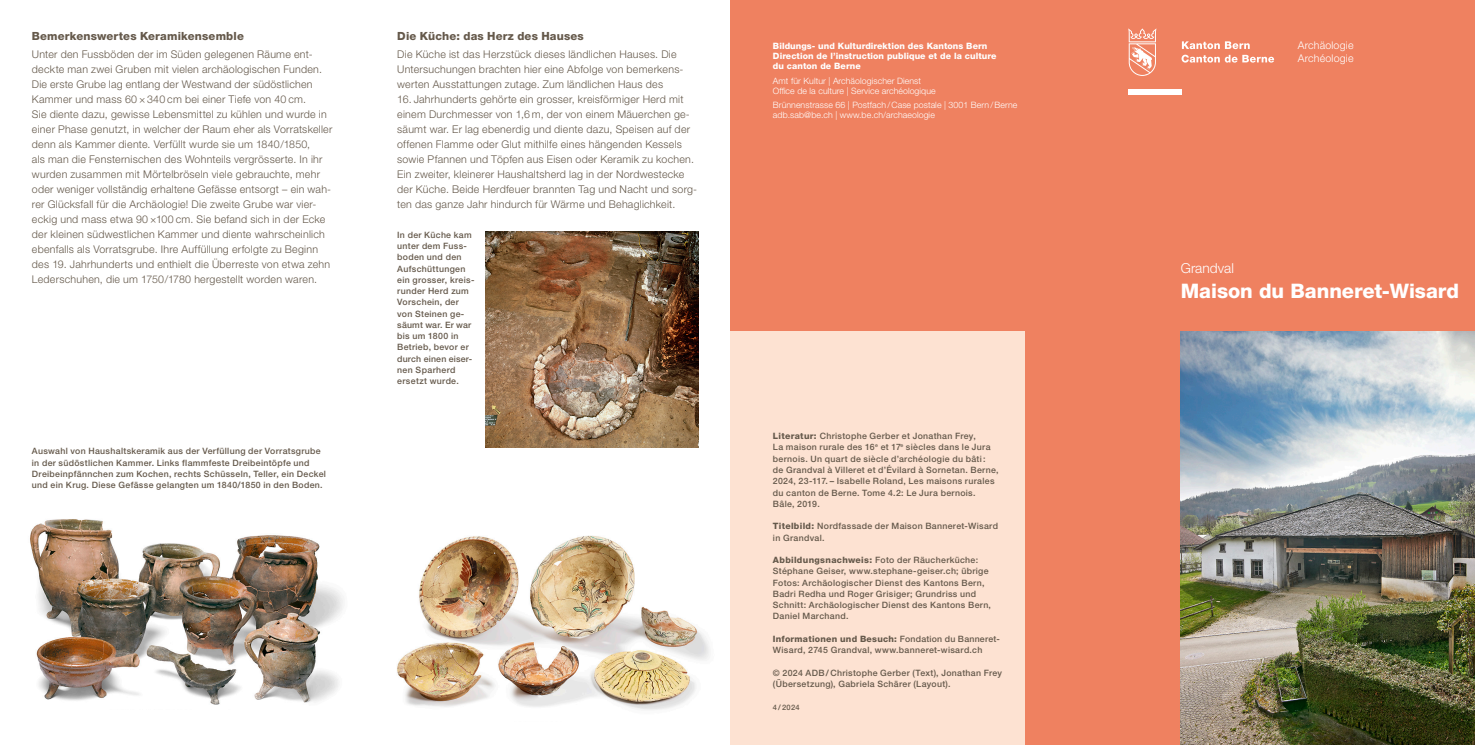
<style>
.page{position:relative;width:1475px;height:745px;background:#fff}
.page>*{position:absolute;margin:0;border:0;box-sizing:border-box;transform-origin:0 0}
._02_AD_Flyer_Hauptti{font:800 20px "Helvetica Neue LT Std";color:#fff}
._01_AD_Flyer_Hauptti{font:300 13.75px "Helvetica Neue LT Std";letter-spacing:.005em;color:#fff}
._04_AD_Flyer_Zwische{font:800 11.25px "Helvetica Neue LT Std";letter-spacing:.015em;color:#65594b}
._04_AD_Flyer_Grundte{font:300 10.62px/15px "Helvetica Neue LT Std";letter-spacing:.025em;color:#65594b}
.Lauftext_8_5pt_Flatt{font:300 10.62px "Helvetica Neue LT Std";letter-spacing:.02em;color:#fff}
._05_AD_Flyer_Legende{font:500 8.75px/11.2px "Helvetica Neue LT Std";letter-spacing:.035em;color:#65594b}
.t1{font:300 8.75px "Helvetica Neue LT Std";letter-spacing:.01em;color:#fff}
.t2{font:800 8.75px/10px "Helvetica Neue LT Std";letter-spacing:.01em;color:#fff}
._05_AD_Flyer_Legende-2{font:500 7.5px "Helvetica Neue LT Std";color:#65594b}
.s1{font-weight:800}
</style>
<div class="page">
<div style="left:730px;top:0;width:744px;height:744px;background:#ef8160"></div>
<div style="left:730px;top:331px;width:294px;height:413px;background:#fde2d2"></div>
<div style="left:1128px;top:89px;width:53px;height:6px;background:#fff"></div>
<svg style="left:1128px;top:28px;width:28px;height:48px"></svg>
<svg style="left:1181px;top:41px;width:68px;height:8px"></svg>
<svg style="left:1181px;top:55px;width:92px;height:8px"></svg>
<img style="left:30px;top:519px;width:313px;height:186px">
<img style="left:397px;top:535px;width:313px;height:175px">
<img style="left:1180px;top:331px;width:294px;height:413px">
<img style="left:486px;top:231px;width:212px;height:216px">
<p class="_04_AD_Flyer_Zwische" style="left:32px;top:29px;width:213px">Bemerkenswertes Keramikensemble</p>
<p class="_04_AD_Flyer_Grundte" style="left:32px;top:46px;width:302px">Unter den Fussböden der im Süden gelegenen Räume ent&shy;deckte man zwei Gruben mit vielen archäologischen Funden.<br>Die erste Grube lag entlang der Westwand der südöstlichen Kammer und mass 60 ×340 cm bei einer Tiefe von 40 cm.<br>Sie diente dazu, gewisse Lebensmittel zu kühlen und wurde in einer Phase genutzt, in welcher der Raum eher als Vorratskeller denn als Kammer diente. Verfüllt wurde sie um 1840/1850,<br>als man die Fensternischen des Wohnteils vergrösserte. In ihr wurden zusammen mit Mörtelbröseln viele gebrauchte, mehr oder weniger vollständig erhaltene Gefässe entsorgt – ein wah&shy;rer Glücksfall für die Archäologie! Die zweite Grube war vier&shy;eckig und mass etwa 90 ×100 cm. Sie befand sich in der Ecke der kleinen südwestlichen Kammer und diente wahrscheinlich ebenfalls als Vorratsgrube. Ihre Auffüllung erfolgte zu Beginn des 19. Jahrhunderts und enthielt die Überreste von etwa zehn Lederschuhen, die um 1750/1780 hergestellt worden waren.</p>
<p class="_05_AD_Flyer_Legende" style="left:32px;top:445px;width:295px">Auswahl von Haushaltskeramik aus der Verfüllung der Vorratsgrube in der südöstlichen Kammer. Links flammfeste Dreibeintöpfe und Dreibeinpfännchen zum Kochen, rechts Schüsseln, Teller, ein Deckel und ein Krug. Diese Gefässe gelangten um 1840/1850 in den Boden.</p>
<p class="_04_AD_Flyer_Zwische" style="left:397px;top:29px;width:188px">Die Küche: das Herz des Hauses</p>
<p class="_04_AD_Flyer_Grundte" style="left:397px;top:46px;width:288px">Die Küche ist das Herzstück dieses ländlichen Hauses. Die<br>Untersuchungen brachten hier eine Abfolge von bemerkens&shy;werten Ausstattungen zutage. Zum ländlichen Haus des</p>
<p class="_04_AD_Flyer_Grundte" style="left:397px;top:91px;width:301px">16. Jahrhunderts gehörte ein grosser, kreisförmiger Herd mit einem Durchmesser von 1,6 m, der von einem Mäuerchen ge&shy;säumt war. Er lag ebenerdig und diente dazu, Speisen auf der offenen Flamme oder Glut mithilfe eines hängenden Kessels sowie Pfannen und Töpfen aus Eisen oder Keramik zu kochen.<br>Ein zweiter, kleinerer Haushaltsherd lag in der Nordwestecke der Küche. Beide Herdfeuer brannten Tag und Nacht und sorg&shy;ten das ganze Jahr hindurch für Wärme und Behaglichkeit.</p>
<p class="_05_AD_Flyer_Legende" style="left:397px;top:229px;width:79px">In der Küche kam unter dem Fuss&shy;boden und den<br>Aufschüttungen ein grosser, kreis&shy;runder Herd zum<br>Vorschein, der von Steinen ge&shy;säumt war. Er war bis um 1800 in<br>Betrieb, bevor er durch einen eiser&shy;nen Sparherd ersetzt wurde.</p>
<p class="t2" style="left:772px;top:41px;width:216px">Bildungs- und Kulturdirektion des Kantons Bern</p>
<p class="t2" style="left:772px;top:51px;width:225px">Direction de l’instruction publique et de la culture du canton de Berne</p>
<p class="t1" style="left:772px;top:76px;width:150px">Amt für Kultur | Archäologischer Dienst</p>
<p class="t1" style="left:772px;top:86px;width:164px">Office de la culture | Service archéologique</p>
<p class="t1" style="left:772px;top:99px;width:246px">Brünnenstrasse 66 | Postfach / Case postale | 3001 Bern /Berne</p>
<p class="t1" style="left:772px;top:109px;width:163px">adb.sab@be.ch | www.be.ch/archaeologie</p>
<p class="_05_AD_Flyer_Legende" style="left:772px;top:430px;width:227px"><span class="s1">Literatur:</span> Christophe Gerber et Jonathan Frey,<br>La maison rurale des 16<sup>e</sup> et 17<sup>e</sup> siècles dans le Jura bernois. Un quart de siècle d’archéologie du bâti :<br>de Grandval à Villeret et d’Évilard à Sornetan. Berne, 2024, 23-117. – Isabelle Roland, Les maisons rurales du canton de Berne. Tome 4.2: Le Jura bernois.<br>Bâle, 2019.</p>
<p class="_05_AD_Flyer_Legende" style="left:772px;top:520px;width:226px"><span class="s1">Titelbild:</span> Nordfassade der Maison Banneret-Wisard in Grandval.</p>
<p class="_05_AD_Flyer_Legende" style="left:772px;top:554px;width:219px"><span class="s1">Abbildungsnachweis:</span> Foto der Räucherküche:<br>Stéphane Geiser, www.stephane-geiser.ch; übrige Fotos: Archäologischer Dienst des Kantons Bern, Badri Redha und Roger Grisiger; Grundriss und Schnitt: Archäologischer Dienst des Kantons Bern, Daniel Marchand.</p>
<p class="_05_AD_Flyer_Legende" style="left:772px;top:632px;width:228px"><span class="s1">Informationen und Besuch:</span> Fondation du Banneret-<br>Wisard, 2745 Grandval, www.banneret-wisard.ch</p>
<p class="_05_AD_Flyer_Legende" style="left:772px;top:666px;width:231px">© 2024 ADB / Christophe Gerber (Text), Jonathan Frey (Übersetzung), Gabriela Schärer (Layout).</p>
<p class="_05_AD_Flyer_Legende-2" style="left:772px;top:702px;width:28px">4 / 2024</p>
<p class="Lauftext_8_5pt_Flatt" style="left:1297px;top:39px;width:57px">Archäologie</p>
<p class="Lauftext_8_5pt_Flatt" style="left:1297px;top:52px;width:57px">Archéologie</p>
<p class="_01_AD_Flyer_Hauptti" style="left:1180px;top:259px;width:55px">Grandval</p>
<p class="_02_AD_Flyer_Hauptti" style="left:1180px;top:279px;width:280px">Maison du Banneret-Wisard</p>
</div>
